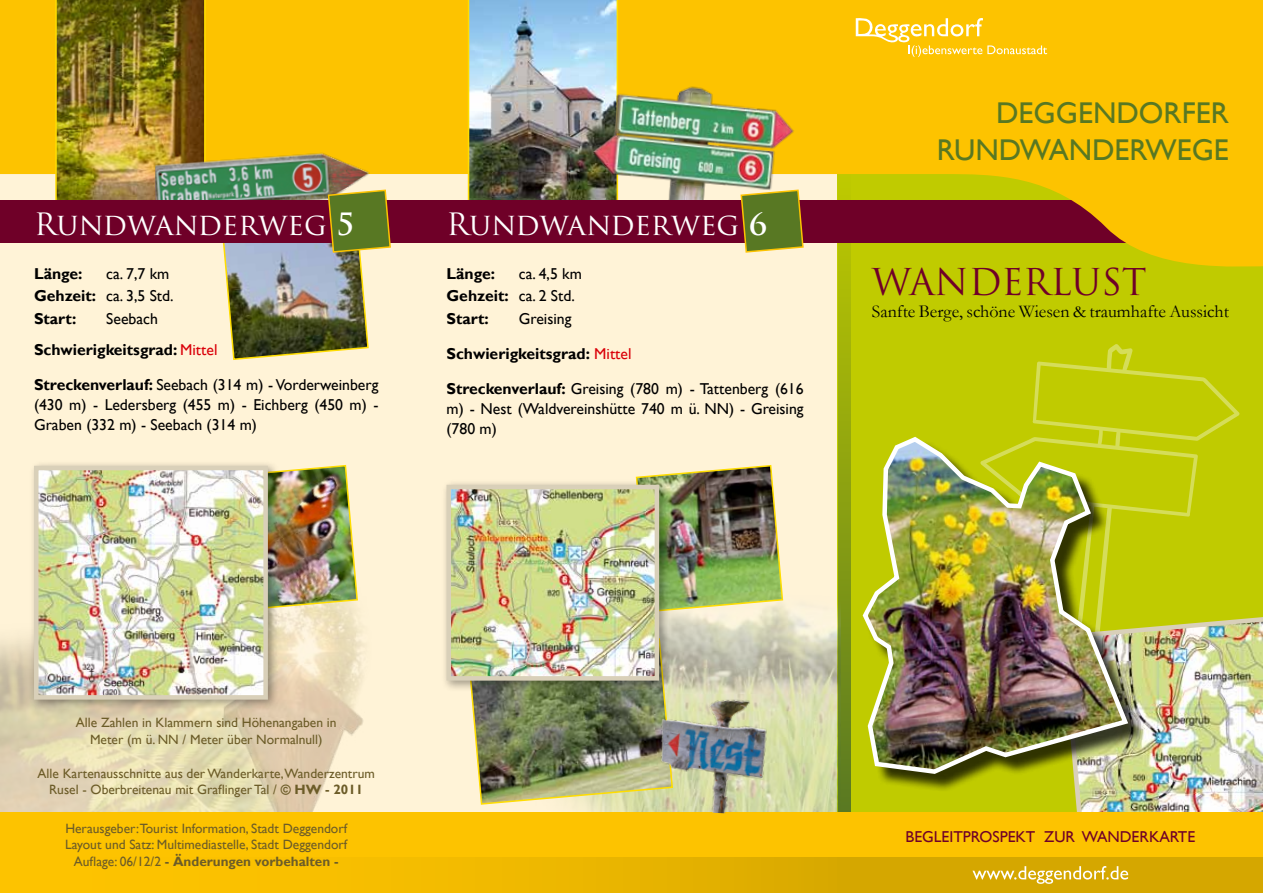
<style>
.page{position:relative;width:1263px;height:893px;background:#fff3d7}
.page>*{position:absolute;margin:0;border:0;box-sizing:border-box;transform-origin:0 0}
.t1{font:36px "Trajan Pro";color:#6f0028}
.t2{font:30px "Trajan Pro";color:#fff}
.t3{font:30px/37.5px "Gill Sans";color:#587823}
.t4{font:18px "Garamond";color:#000}
.t5{font:15.75px/22.5px "Gill Sans";color:#000}
.t6{font:700 15.75px/31px "Gill Sans";color:#000}
.t7{font:15.75px "Gill Sans";color:#6f0028}
.t8{font:13.5px/16.8px "Gill Sans";color:#6c5c28;text-align:center}
.s1{font-weight:700}
.s2{font-weight:400}
.s3{font-weight:400;color:#da0009}
</style>
<div class="page">
<div style="left:838px;top:76px;width:425px;height:808px;background:#c0cb00"></div>
<img style="left:573px;top:556px;width:265px;height:256px">
<svg style="left:1032px;top:344px;width:208px;height:173px"></svg>
<svg style="left:838px;top:273px;width:12px;height:539px"></svg>
<img style="left:297px;top:613px;width:67px;height:199px">
<img style="left:0;top:613px;width:297px;height:199px">
<img style="left:1075px;top:617px;width:188px;height:195px">
<div style="left:865px;top:439px;width:280px;height:352px;background:#000;opacity:.75"></div>
<img style="left:862px;top:434px;width:269px;height:342px">
<svg style="left:0;top:0;width:1263px;height:273px;fill:#fdc300"></svg>
<div style="left:0;top:812px;width:1263px;height:81px;background:#fdc300"></div>
<div style="left:0;top:857px;width:844px;height:36px;background:linear-gradient(to right,#ffc800,#dead00)"></div>
<div style="left:838px;top:857px;width:425px;height:36px;background:#d5a700"></div>
<svg style="left:856px;top:17px;width:191px;height:40px"></svg>
<svg style="left:972px;top:866px;width:156px;height:18px"></svg>
<img style="left:279px;top:464px;width:79px;height:149px">
<img style="left:635px;top:465px;width:149px;height:148px">
<img style="left:471px;top:637px;width:203px;height:169px">
<div style="left:29px;top:460px;width:250px;height:250px;background:#000;opacity:.35"></div>
<img style="left:39px;top:471px;width:224px;height:224px">
<div style="left:34px;top:466px;width:234px;height:234px;border:4px solid #d9d0b9"></div>
<div style="left:441px;top:479px;width:229px;height:213px;background:#000;opacity:.35"></div>
<img style="left:451px;top:490px;width:203px;height:186px">
<div style="left:446px;top:485px;width:213px;height:196px;border:4px solid #d9d0b9"></div>
<img style="left:55px;top:0;width:151px;height:200px">
<img style="left:468px;top:0;width:150px;height:200px">
<img style="left:154px;top:147px;width:220px;height:53px">
<img style="left:588px;top:59px;width:215px;height:141px">
<img style="left:641px;top:679px;width:149px;height:135px">
<div style="left:0;top:200px;width:838px;height:42px;background:#6f0028"></div>
<img style="left:221px;top:189px;width:171px;height:171px">
<svg style="left:740px;top:189px;width:64px;height:65px"></svg>
<h2 class="t2" style="left:34px;top:205px;width:322px">Rundwanderweg <span class="s1">5</span></h2>
<p class="t6" style="left:34px;top:258px;width:50px">Länge:</p>
<p class="t5" style="left:34px;top:263px;width:141px;text-indent:72px">ca. 7,7 km<br><span class="s1">Gehzeit:</span> ca. 3,5 Std.<br><span class="s1">Start:</span></p>
<p class="t6" style="left:34px;top:303px;width:185px;text-indent:72px"><span class="s2">Seebach<br></span>Schwierigkeitsgrad: <span class="s3">Mittel</span></p>
<p class="t5" style="left:34px;top:375px;width:346px;line-height:19.6px;text-align:justify"><span class="s1">Streckenverlauf:</span> Seebach (314 m) - Vorderweinberg (430 m) - Ledersberg (455 m) - Eichberg (450 m) - Graben (332 m) - Seebach (314 m)</p>
<h2 class="t2" style="left:446px;top:205px;width:322px">Rundwanderweg <span class="s1">6</span></h2>
<p class="t6" style="left:446px;top:258px;width:50px">Länge:</p>
<p class="t5" style="left:446px;top:263px;width:137px;text-indent:72px">ca. 4,5 km<br><span class="s1">Gehzeit:</span> ca. 2 Std.<br><span class="s1">Start:</span></p>
<p class="t5" style="left:519px;top:308px;width:54px">Greising</p>
<p class="t6" style="left:446px;top:339px;width:186px">Schwierigkeitsgrad: <span class="s3">Mittel</span></p>
<p class="t5" style="left:446px;top:380px;width:359px;line-height:19.6px;text-align:justify"><span class="s1">Streckenverlauf:</span> Greising (780 m) - Tattenberg (616 m) - Nest (Waldvereinshütte 740 m ü. NN) - Greising (780 m)</p>
<h2 class="t3" style="left:937px;top:94px;width:293px;text-indent:179px">dorfer<br>Run dwan derwege</h2>
<h2 class="t3" style="left:996px;top:94px;width:21px">Deggen</h2>
<h1 class="t1" style="left:872px;top:259px;width:277px">Wanderlust</h1>
<h3 class="t4" style="left:872px;top:300px;width:359px">Sanfte Berge, schöne Wiesen &amp; traumhafte Aussicht</h3>
<p class="t8" style="left:76px;top:714px;width:262px">Alle Zahlen in Klammern sind Höhenangaben in<br>Meter (m ü. NN / Meter über Normalnull)</p>
<p class="t8" style="left:38px;top:765px;width:339px">Alle Kartenausschnitte aus derWanderkarte,Wanderzentrum<br>Rusel - Oberbreitenau mit Graflinger Tal / <span class="s1">© HW - 2011</span></p>
<p class="t8" style="left:65px;top:820px;width:284px">Herausgeber:Tourist I nformation, Stadt Deggendorf<br>Layout und Satz: Multimediastelle, Stadt Deggendorf<br>Auflage: 06/12/2 <span class="s1">- Änderungen vorbehalten -</span></p>
<p class="t7" style="left:905px;top:828px;width:19px">Begle</p>
<p class="t7" style="left:949px;top:828px;width:238px">itprospekt zur Wan derkarte</p>
</div>
